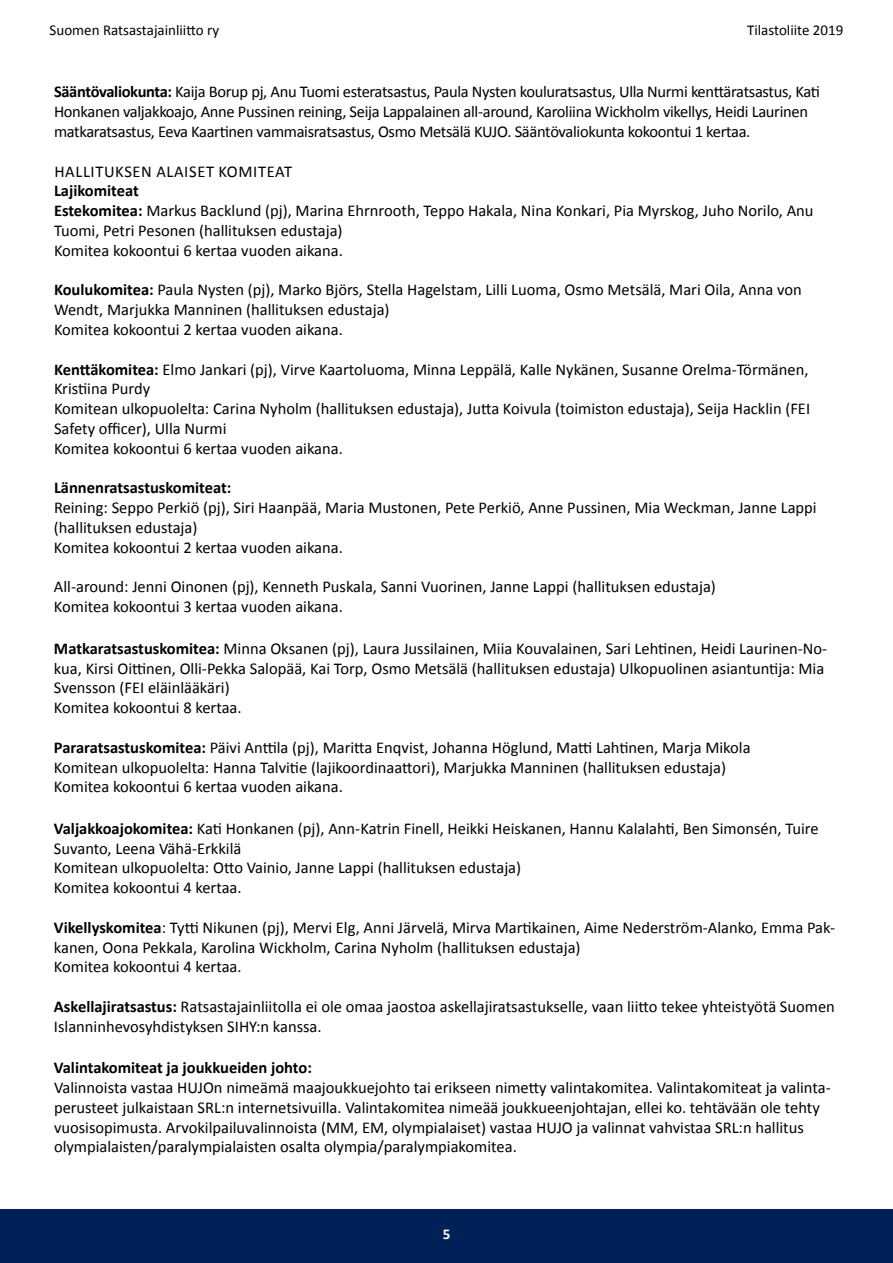
<style>
.page{position:relative;width:893px;height:1263px;background:#fff}
.page>*{position:absolute;margin:0;border:0;box-sizing:border-box;transform-origin:0 0}
.t1{font:16.5px/19.8px "Calibri";color:#000}
.t2{font:16.5px/19.8px "Calibri";letter-spacing:-.02em;color:#000}
.t3{font:700 16.5px "Calibri";color:#000}
.t4{font:16.5px "Calibri";letter-spacing:.04em;color:#000}
.t5{font:15px "Calibri";color:#000}
.t6{font:700 15px "Calibri";color:#fff}
.s1{font-weight:700}
</style>
<div class="page">
<div style="left:0;top:1209px;width:893px;height:54px;background:#002157"></div>
<p class="t5" style="left:50px;top:21px;width:171px">Suomen Ratsastajainliitto ry</p>
<p class="t5" style="left:747px;top:21px;width:98px">Tilastoliite 2019</p>
<p class="t2" style="left:54px;top:82px;width:767px"><span class="s1">Sääntövaliokunta:</span> Kaija Borup pj, Anu Tuomi esteratsastus, Paula Nysten kouluratsastus, Ulla Nurmi kenttäratsastus, Kati<br>Honkanen valjakkoajo, Anne Pussinen reining, Seija Lappalainen all-around, Karoliina Wickholm vikellys, Heidi Laurinen matkaratsastus, Eeva Kaartinen vammaisratsastus, Osmo Metsälä KUJO. Sääntövaliokunta kokoontui 1 kertaa.</p>
<p class="t4" style="left:54px;top:161px;width:239px">Hallituksen alaiset komiteat</p>
<p class="t1" style="left:54px;top:181px;width:761px"><span class="s1">Lajikomiteat<br>Estekomitea:</span> Markus Backlund (pj), Marina Ehrnrooth, Teppo Hakala, N ina Konkari, Pia Myrskog, Juho Norilo, Anu Tuomi, Petri Pesonen (hallituksen edustaja)<br>Komitea kokoontui 6 kertaa vuoden aikana.</p>
<p class="t1" style="left:54px;top:280px;width:749px"><span class="s1">Koulukomitea:</span> Paula Nysten (pj), Marko Björs, Stella Hagelstam, Lilli Luoma, Osmo Metsälä, Mari Oila, Anna von<br>Wendt, Marjukka Manninen (hallituksen edustaja)<br>Komitea kokoontui 2 kertaa vuoden aikana.</p>
<p class="t1" style="left:54px;top:359px;width:758px"><span class="s1">Kenttäkomitea:</span> Elmo Jankari (pj), Virve Kaartoluoma, M inna Leppälä, Kalle Nykänen, Susanne Orelma-Törmänen, Kristiina Purdy<br>Komitean ulkopuolelta: Carina Nyholm (hallituksen edustaja), Jutta Koivula (toimiston edustaja), Seija Hacklin (FEI Safety officer), Ulla Nurmi<br>Komitea kokoontui 6 kertaa vuoden aikana.</p>
<p class="t3" style="left:54px;top:477px;width:179px">Lännenratsastuskomiteat:</p>
<p class="t1" style="left:54px;top:498px;width:764px">Reining: Seppo Perkiö (pj), Siri Haanpää, Maria M ustonen, Pete Perkiö, Anne Pussinen, M ia Weckman, Janne Lappi (hallituksen edustaja)<br>Komitea kokoontui 2 kertaa vuoden aikana.</p>
<p class="t1" style="left:54px;top:577px;width:663px">All-around: Jenni Oinonen (pj), Kenneth Puskala, Sanni Vuorinen, Janne Lappi (hallituksen edustaja)<br>Komitea kokoontui 3 kertaa vuoden aikana.</p>
<p class="t1" style="left:54px;top:638px;width:775px"><span class="s1">Matkaratsastuskomitea:</span> Minna Oksanen (pj), Laura Jussilainen, Miia Kouvalainen, Sari Lehtinen, Heidi Laurinen-No&shy;kua, Kirsi Oittinen, Olli-Pekka Salopää, Kai Torp, Osmo Metsälä (hallituksen edustaja) Ulkopuolinen asiantuntija: Mia Svensson (FEI eläinlääkäri)<br>Komitea kokoontui 8 kertaa.</p>
<p class="t1" style="left:54px;top:737px;width:698px"><span class="s1">Pararatsastuskomitea:</span> Päivi Anttila (pj), Maritta Enqvist, Johanna Höglund, Matti Lahtinen, Marja Mikola<br>Komitean ulkopuolelta: Hanna Talvitie (lajikoordinaattori), Marjukka Manninen (hallituksen edustaja)<br>Komitea kokoontui 6 kertaa vuoden aikana.</p>
<p class="t1" style="left:54px;top:818px;width:766px"><span class="s1">Valjakkoajokomitea:</span> Kati Honkanen (pj), Ann-Katrin Finell, Heikki Heiskanen, Hannu Kalalahti, Ben Simonsén, Tuire Suvanto, Leena Vähä-Erkkilä<br>Komitean ulkopuolelta: Otto Vainio, Janne Lappi (hallituksen edustaja)<br>Komitea kokoontui 4 kertaa.</p>
<p class="t1" style="left:54px;top:917px;width:783px"><span class="s1">Vikellyskomitea</span>: Tytti Nikunen (pj), Mervi Elg, Anni Järvelä, Mirva Martikainen, Aime Nederström-Alanko, Emma Pak&shy;kanen, Oona Pekkala, Karolina Wickholm, Carina Nyholm (hallituksen edustaja)<br>Komitea kokoontui 4 kertaa.</p>
<p class="t1" style="left:54px;top:996px;width:782px"><span class="s1">Askellajiratsastus:</span> Ratsastajainliitolla ei ole omaa jaostoa askellajiratsastukselle, vaan liitto tekee yhteistyötä Suomen<br>Islanninhevosyhdistyksen SI HY:n kanssa.</p>
<p class="t3" style="left:54px;top:1057px;width:259px">Valintakomiteat ja joukkueiden johto:</p>
<p class="t1" style="left:54px;top:1077px;width:778px">Valinnoista vastaa HUJOn nimeämä maajoukkuejohto tai erikseen nimetty valintakomitea. Valintakomiteat ja valinta&shy;perusteet julkaistaan SRL:n internetsivuilla. Valintakomitea nimeää joukkueenjohtajan, ellei ko. tehtävään ole tehty vuosisopimusta. Arvokilpailuvalinnoista (MM, EM, olympialaiset) vastaa HUJO</p>
<p class="t1" style="left:577px;top:1117px;width:229px">ja valinnat vahvistaa SRL:n hallitus</p>
<p class="t1" style="left:54px;top:1137px;width:464px">olympialaisten/paralympialaisten osalta olympia/paralympiakomitea.</p>
<p class="t6" style="left:443px;top:1225px;width:9px">5</p>
</div>
